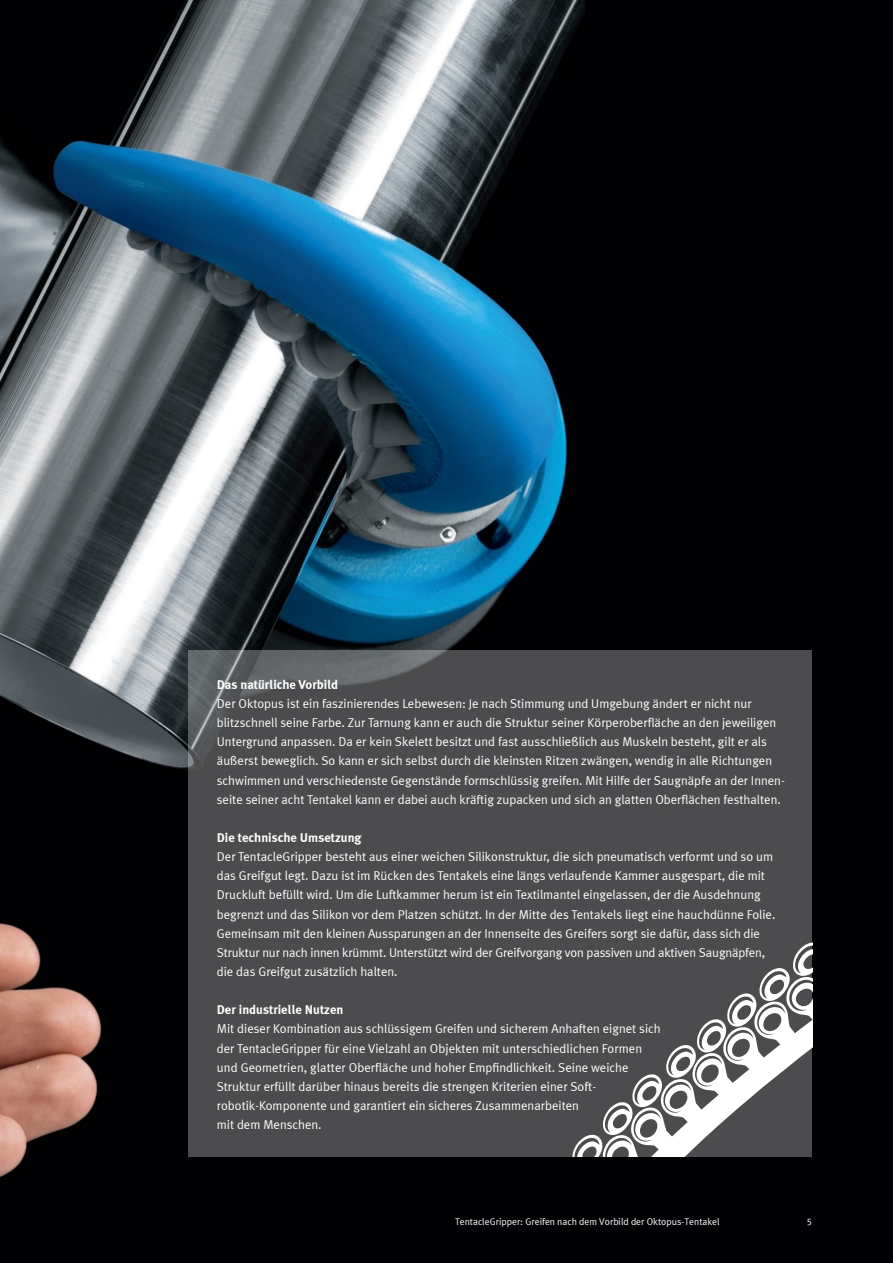
<style>
.page{position:relative;width:893px;height:1263px;background:#fff}
.page>*{position:absolute;margin:0;border:0;box-sizing:border-box;transform-origin:0 0}
.t1{font:12.75px/19.2px "Meta Plus LF";color:#fff}
.t2{font:700 12.75px "Meta Plus LF";color:#fff}
.t3{font:9.75px "Meta Plus LF";color:#fff}
</style>
<div class="page">
<img style="left:0;top:0;width:893px;height:1263px">
<div style="left:189px;top:651px;width:623px;height:506px;background:#4c4c4e"></div>
<svg style="left:572px;top:942px;width:240px;height:215px"></svg>
<p class="t2" style="left:217px;top:676px;width:123px">Das natürliche Vorbild</p>
<p class="t1" style="left:217px;top:694px;width:569px">Der Oktopus ist ein faszinierendes Lebewesen: Je nach Stimmung und Umgebung ändert er nicht nur blitzschnell seine Farbe. Zur Tarnung kann er auch die Struktur seiner Körperoberfläche an den jeweiligen Untergrund anpassen. Da er kein Skelett besitzt und fast ausschließlich aus Muskeln besteht, gilt er als äußerst beweglich. So kann er sich selbst durch die kleinsten Ritzen zwängen, wendig in alle Richtungen schwimmen und verschiedenste Gegenstände formschlüssig greifen. Mit Hilfe der Saugnäpfe an der Innen&shy;seite seiner acht Tentakel kann er dabei auch kräftig zupacken und sich an glatten Oberflächen festhalten.</p>
<p class="t2" style="left:217px;top:829px;width:146px">Die technische Umsetzung</p>
<p class="t1" style="left:217px;top:847px;width:560px">Der TentacleGripper besteht aus einer weichen Silikonstruktur, die sich pneumatisch verformt und so um das Greifgut legt. Dazu ist im Rücken des Tentakels eine längs verlaufende Kammer ausgespart, die mit Druckluft befüllt wird. Um die Luftkammer herum ist ein Textilmantel eingelassen, der die Ausdehnung begrenzt und das Silikon vor dem Platzen schützt. In der Mitte des Tentakels liegt eine hauchdünne Folie.<br>Gemeinsam mit den kleinen Aussparungen an der Innenseite des Greifers sorgt sie dafür, dass sich die Struktur nur nach innen krümmt. Unterstützt wird der Greifvorgang von passiven und aktiven Saugnäpfen, die das Greifgut zusätzlich halten.</p>
<p class="t2" style="left:217px;top:1002px;width:128px">Der industrielle Nutzen</p>
<p class="t1" style="left:217px;top:1019px;width:445px">Mit dieser Kombination aus schlüssigem Greifen und sicherem Anhaften eignet sich der TentacleGripper für eine Vielzahl an Objekten mit unterschiedlichen Formen und Geometrien, glatter Oberfläche und hoher Empfindlichkeit. Seine weiche Struktur erfüllt darüber hinaus bereits die strengen Kriterien einer Soft&shy;robotik-Komponente und garantiert ein sicheres Zusammenarbeiten<br>mit dem Menschen.</p>
<p class="t3" style="left:455px;top:1215px;width:266px">TentacleGripper: Greifen nach dem Vorbild der Oktopus-Tentakel</p>
<p class="t3" style="left:807px;top:1215px;width:7px">5</p>
</div>
